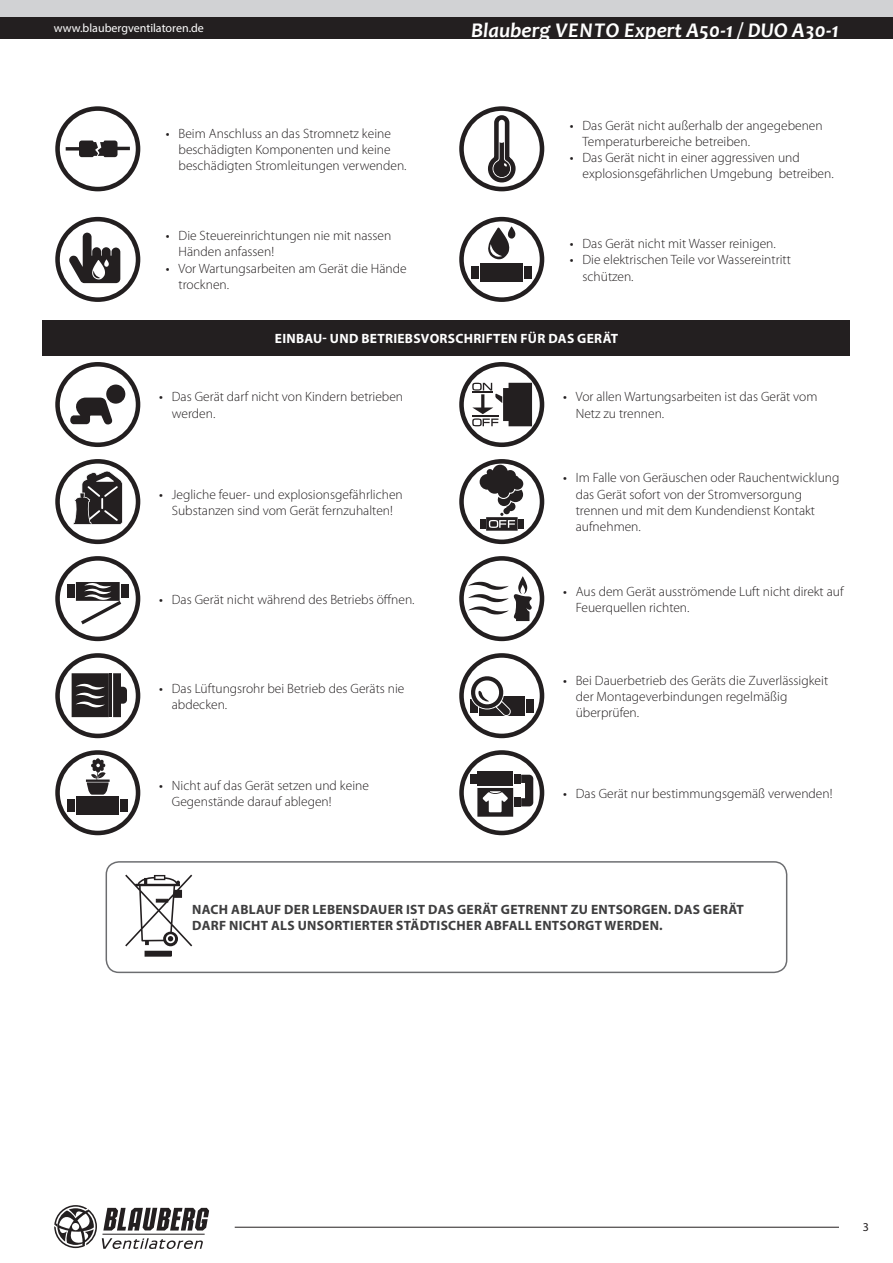
<style>
.page{position:relative;width:893px;height:1263px;background:#fff}
.page>*{position:absolute;margin:0;border:0;box-sizing:border-box;transform-origin:0 0}
.t1{font:italic 700 21px "Candara";color:#fff}
.t2{font:300 13.5px/16.2px "Myriad Pro";color:#231f20}
.t3{font:700 13.5px/16.2px "Myriad Pro";letter-spacing:.02em;color:#3e3e3f}
.t4{font:700 13.5px "Myriad Pro";letter-spacing:.02em;color:#fff}
.t5{font:12px "Myriad Pro";color:#fff}
.t6{font:12px "Myriad Pro";color:#231f20}
.s1{font-weight:400}
</style>
<div class="page">
<div style="left:0;top:0;width:893px;height:17px;background:#d1d2d4"></div>
<div style="left:0;top:17px;width:893px;height:21px;background:#231f20"></div>
<svg style="left:54px;top:1205px;width:155px;height:44px"></svg>
<hr style="left:235px;top:1227px;width:604px;height:1px;background:#231f20">
<svg style="left:55px;top:106px;width:85px;height:85px"></svg>
<svg style="left:459px;top:106px;width:85px;height:85px"></svg>
<svg style="left:55px;top:217px;width:85px;height:85px"></svg>
<svg style="left:459px;top:217px;width:85px;height:85px"></svg>
<div style="left:43px;top:320px;width:807px;height:36px;background:#231f20"></div>
<svg style="left:55px;top:362px;width:85px;height:85px"></svg>
<div style="left:106px;top:385px;width:19px;height:19px;background:#231f20;border-radius:50%"></div>
<svg style="left:459px;top:362px;width:85px;height:85px"></svg>
<svg style="left:55px;top:459px;width:85px;height:85px"></svg>
<svg style="left:459px;top:459px;width:85px;height:85px"></svg>
<svg style="left:55px;top:556px;width:85px;height:85px"></svg>
<svg style="left:459px;top:556px;width:85px;height:85px"></svg>
<svg style="left:55px;top:653px;width:85px;height:85px"></svg>
<svg style="left:459px;top:653px;width:85px;height:85px"></svg>
<svg style="left:55px;top:750px;width:85px;height:85px"></svg>
<svg style="left:459px;top:750px;width:85px;height:85px"></svg>
<div style="left:106px;top:861px;width:681px;height:112px;border:1px solid #6c6d70;border-radius:13px"></div>
<div style="left:145px;top:951px;width:26px;height:5px;background:#231f20"></div>
<svg style="left:125px;top:875px;width:67px;height:71px"></svg>
<p class="t5" style="left:54px;top:21px;width:152px">www.blaubergventilatoren.de</p>
<h1 class="t1" style="left:471px;top:17px;width:369px">Blauberg VENTO Expert A50-1 / DUO A30-1</h1>
<p class="t2" style="left:179px;top:125px;width:230px;text-indent:-13px"><span class="s1">•</span> Beim Anschluss an das Stromnetz keine beschädigten Komponenten und keine beschädigten Stromleitungen verwenden.</p>
<p class="t2" style="left:583px;top:117px;width:242px;text-indent:-13px"><span class="s1">•</span> Das Gerät nicht außerhalb der angegebenen<br>Temperaturbereiche betreiben.</p>
<p class="t2" style="left:583px;top:150px;width:253px;text-indent:-13px"><span class="s1">•</span> Das Gerät nicht in einer aggressiven und explosionsgefährlichen Umgebung betreiben.</p>
<p class="t2" style="left:179px;top:228px;width:214px;text-indent:-13px"><span class="s1">•</span> Die Steuereinrichtungen nie mit nassen<br>Händen anfassen!</p>
<p class="t2" style="left:179px;top:260px;width:229px;text-indent:-13px"><span class="s1">•</span> Vor Wartungsarbeiten am Gerät die Hände trocknen.</p>
<p class="t2" style="left:570px;top:236px;width:207px"><span class="s1">•</span> Das Gerät nicht mit Wasser reinigen.</p>
<p class="t2" style="left:583px;top:252px;width:210px;text-indent:-13px"><span class="s1">•</span> Die elektrischen Teile vor Wassereintritt schützen.</p>
<p class="t4" style="left:275px;top:330px;width:345px">EINBAU- UND BETRIEBSVORSCHRIFTEN FÜR DAS GERÄT</p>
<p class="t2" style="left:172px;top:389px;width:233px;text-indent:-13px"><span class="s1">•</span> Das Gerät darf nicht von Kindern betrieben werden.</p>
<p class="t2" style="left:576px;top:389px;width:243px;text-indent:-13px"><span class="s1">•</span> Vor allen Wartungsarbeiten ist das Gerät vom<br>Netz zu trennen.</p>
<p class="t2" style="left:159px;top:486px;width:245px;text-align:center"><span class="s1">•</span> Jegliche feuer- und explosionsgefährlichen<br>Substanzen sind vom Gerät fernzuhalten!</p>
<p class="t2" style="left:576px;top:470px;width:265px;text-indent:-13px"><span class="s1">•</span> Im Falle von Geräuschen oder Rauchentwicklung das Gerät sofort von der Stromversorgung trennen und mit dem Kundendienst Kontakt aufnehmen.</p>
<p class="t2" style="left:159px;top:591px;width:257px"><span class="s1">•</span> Das Gerät nicht während des Betriebs öffnen.</p>
<p class="t2" style="left:576px;top:583px;width:269px;text-indent:-13px"><span class="s1">•</span> Aus dem Gerät ausströmende Luft nicht direkt auf<br>Feuerquellen richten.</p>
<p class="t2" style="left:172px;top:680px;width:234px;text-indent:-13px"><span class="s1">•</span> Das Lüftungsrohr bei Betrieb des Geräts nie abdecken.</p>
<p class="t2" style="left:576px;top:672px;width:254px;text-indent:-13px"><span class="s1">•</span> Bei Dauerbetrieb des Geräts die Zuverlässigkeit der Montageverbindungen regelmäßig überprüfen.</p>
<p class="t2" style="left:172px;top:777px;width:199px;text-indent:-13px"><span class="s1">•</span> Nicht auf das Gerät setzen und keine<br>Gegenstände darauf ablegen!</p>
<p class="t2" style="left:563px;top:785px;width:271px"><span class="s1">•</span> Das Gerät nur bestimmungsgemäß verwenden!</p>
<p class="t3" style="left:192px;top:901px;width:553px">NACH ABLAUF DER LEBENSDAUER IST DAS GERÄT GETRENNT ZU ENTSORGEN. DAS GERÄT<br>DARF NICHT ALS UNSORTIERTER STÄDTISCHER ABFALL ENTSORGT WERDEN.</p>
<p class="t6" style="left:863px;top:1220px;width:8px">3</p>
</div>
